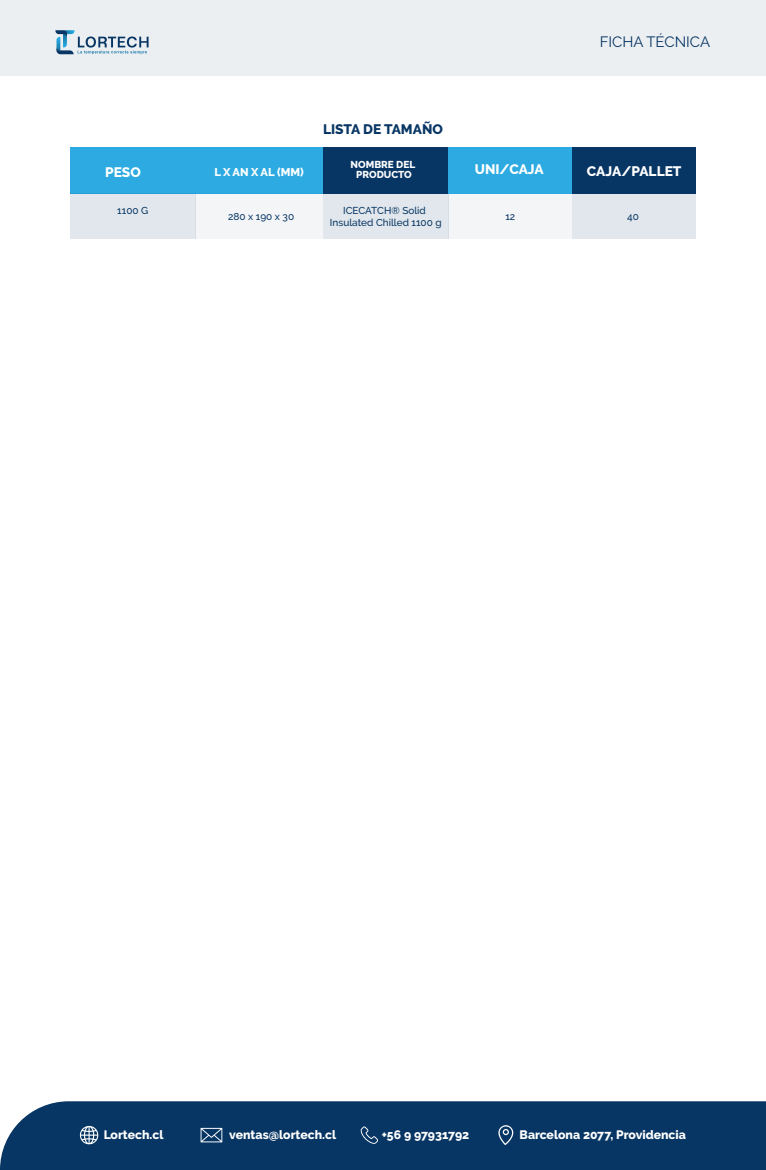
<style>
.page{position:relative;width:766px;height:1170px;background:#fff}
.page>*{position:absolute;margin:0;border:0;box-sizing:border-box;transform-origin:0 0}
.t1{font:14.88px "Raleway";color:#083664}
.t2{font:800 13.75px "Raleway";color:#fff}
.t3{font:800 13.75px "Raleway";color:#083664}
.t4{font:800 12.25px "Raleway";color:#fff}
.t5{font:800 11.25px "Raleway";color:#fff}
.t6{font:500 10px/12px "Raleway";color:#083664;text-align:center}
.t7{font:800 10px/10px "Raleway";color:#fff;text-align:center}
</style>
<div class="page">
<div style="left:0;top:0;width:765px;height:75px;background:#ebeff2"></div>
<svg style="left:55px;top:30px;width:93px;height:24px"></svg>
<div style="left:0;top:1101px;width:765px;height:68px;background:#083664"></div>
<svg style="left:80px;top:1125px;width:18px;height:19px"></svg>
<svg style="left:200px;top:1127px;width:22px;height:15px"></svg>
<svg style="left:360px;top:1126px;width:18px;height:17px"></svg>
<svg style="left:498px;top:1125px;width:15px;height:19px"></svg>
<div style="left:448px;top:194px;width:124px;height:45px;background:#f3f5f7"></div>
<div style="left:196px;top:147px;width:127px;height:47px;background:#2caae1"></div>
<div style="left:70px;top:147px;width:126px;height:47px;background:#2caae1"></div>
<div style="left:323px;top:147px;width:125px;height:47px;background:#083664"></div>
<div style="left:448px;top:147px;width:124px;height:47px;background:#2caae1"></div>
<div style="left:572px;top:147px;width:123px;height:47px;background:#083664"></div>
<div style="left:195px;top:194px;width:128px;height:45px;background:#f3f5f7"></div>
<div style="left:323px;top:194px;width:125px;height:45px;background:#e1e7ec"></div>
<div style="left:572px;top:194px;width:123px;height:45px;background:#e1e7ec"></div>
<div style="left:70px;top:194px;width:125px;height:45px;background:#e1e7ec"></div>
<p class="t2" style="left:105px;top:164px;width:37px">PESO</p>
<p class="t6" style="left:117px;top:204px;width:32px">1100 G</p>
<p class="t3" style="left:323px;top:121px;width:121px">LISTA DE TAMAÑO</p>
<p class="t5" style="left:214px;top:166px;width:91px">L X AN X AL (MM)</p>
<p class="t7" style="left:350px;top:160px;width:66px">NOMBRE DEL<br>PRODUCTO</p>
<p class="t6" style="left:228px;top:210px;width:67px">280 x 190 x 30</p>
<p class="t6" style="left:330px;top:204px;width:113px">ICECATCH® Solid<br>Insulated Chilled 1100 g</p>
<p class="t1" style="left:599px;top:34px;width:112px">FICHA TÉCNICA</p>
<p class="t2" style="left:474px;top:161px;width:70px">UNI/CAJA</p>
<p class="t2" style="left:586px;top:163px;width:96px">CAJA/PALLET</p>
<p class="t6" style="left:505px;top:210px;width:11px">12</p>
<p class="t6" style="left:627px;top:210px;width:13px">40</p>
<p class="t4" style="left:104px;top:1127px;width:61px">Lortech.cl</p>
<p class="t4" style="left:229px;top:1127px;width:108px">ventas@lortech.cl</p>
<p class="t4" style="left:381px;top:1127px;width:89px">+56 9 97931792</p>
<p class="t4" style="left:519px;top:1127px;width:168px">Barcelona 2077, Providencia</p>
</div>
